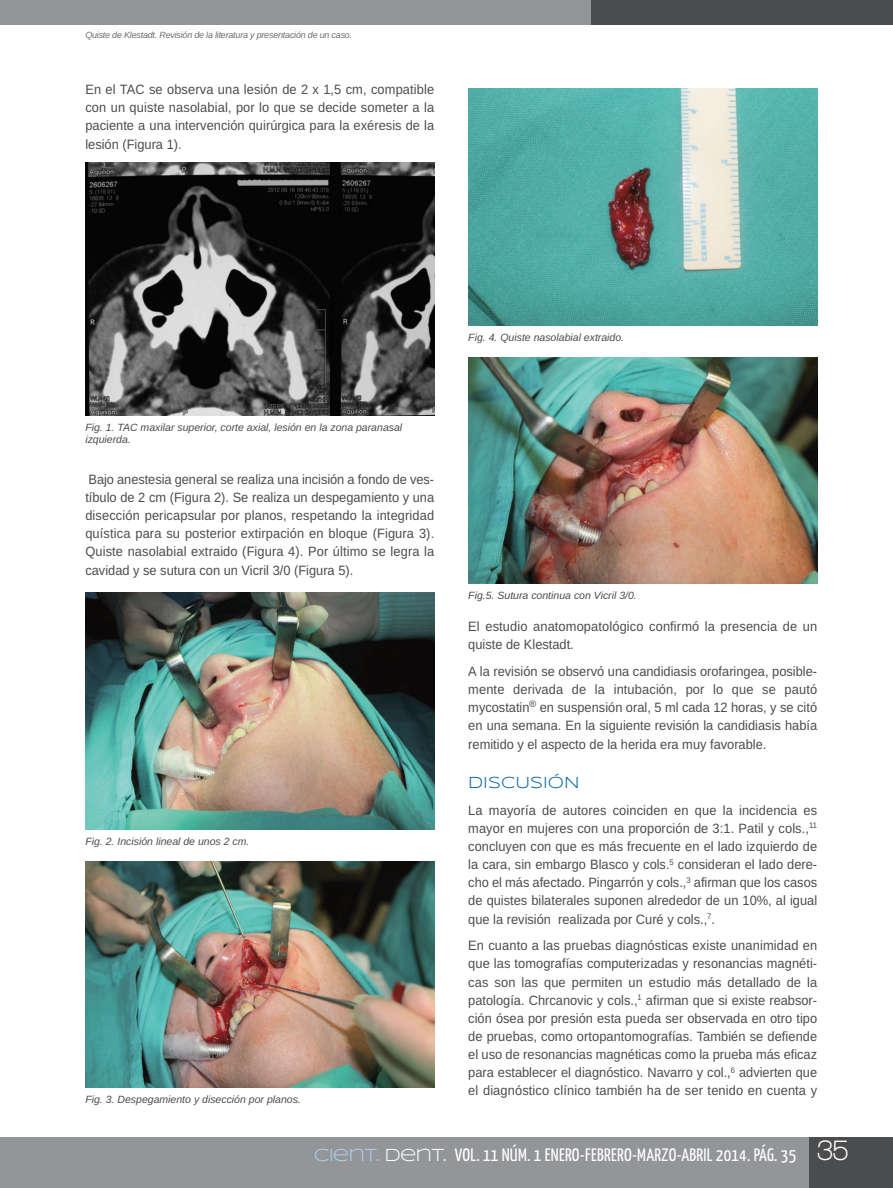
<style>
.page{position:relative;width:893px;height:1188px;background:#fff}
.page>*{position:absolute;margin:0;border:0;box-sizing:border-box;transform-origin:0 0}
.t1{font:700 30px "Walkway";color:#fff;scale:.9 1}
.t2{font:18px "Yanone Kaffeesatz";letter-spacing:.015em;color:#fff}
.t3{font:16.5px "Syncopate";color:#00649e}
.t4{font:13.5px/18.1px "Arimo";color:#4b4c4d;text-align:justify;scale:.95 1}
.t5{font:italic 10.5px/12.6px "Arimo";color:#4b4c4d}
.t6{font:italic 9px "Arimo";letter-spacing:-.025em;color:#6c6d70}
.s1{font-family:"Syncopate";color:#add2ed}
.s2{font-family:"Syncopate"}
</style>
<div class="page">
<div style="left:0;top:1137px;width:892px;height:51px;background:#939598"></div>
<div style="left:0;top:0;width:599px;height:24px;background:#939598"></div>
<div style="left:591px;top:0;width:301px;height:24px;background:#4b4c4d"></div>
<div style="left:808px;top:1137px;width:84px;height:51px;background:#4b4c4d"></div>
<img style="left:85px;top:162px;width:349px;height:253px">
<img style="left:85px;top:592px;width:349px;height:237px">
<img style="left:85px;top:861px;width:349px;height:226px">
<img style="left:468px;top:89px;width:349px;height:236px">
<img style="left:468px;top:358px;width:349px;height:225px">
<p class="t6" style="left:85px;top:29px;width:268px">quiste de Klestadt. revisión de la literatura y presentación de un caso.</p>
<p class="t4" style="left:85px;top:80px;width:369px">En el TAC se observa una lesión de 2 x 1,5 cm, compatible con un quiste nasolabial, por lo que se decide someter a la paciente a una intervención quirúrgica para la exéresis de la lesión (Figura 1).</p>
<p class="t5" style="left:85px;top:421px;width:318px">Fig. 1. tac maxilar superior, corte axial, lesión en la zona paranasal izquierda.</p>
<p class="t4" style="left:85px;top:470px;width:369px">Bajo anestesia general se realiza una incisión a fondo de ves&shy;tíbulo de 2 cm (Figura 2). Se realiza un despegamiento y una disección pericapsular por planos, respetando la integridad quística para su posterior extirpación en bloque (Figura 3).<br>Quiste nasolabial extraido (Figura 4). Por último se legra la cavidad y se sutura con un Vicril 3/0 (Figura 5).</p>
<p class="t5" style="left:85px;top:835px;width:166px">Fig. 2. incisión lineal de unos 2 cm.</p>
<p class="t5" style="left:85px;top:1093px;width:217px">Fig. 3. Despegamiento y disección por planos.</p>
<p class="t5" style="left:468px;top:331px;width:157px">Fig. 4. quiste nasolabial extraido.</p>
<p class="t5" style="left:468px;top:589px;width:170px">Fig.5. sutura continua con vicril 3/0.</p>
<p class="t4" style="left:468px;top:617px;width:369px">El estudio anatomopatológico confirmó la presencia de un quiste de Klestadt.</p>
<p class="t4" style="left:468px;top:662px;width:369px">A la revisión se observó una candidiasis orofaringea, posible&shy;mente derivada de la intubación, por lo que se pautó mycostatin<sup>®</sup> en suspensión oral, 5 ml cada 12 horas, y se citó en una semana. En la siguiente revisión la candidiasis había remitido y el aspecto de la herida era muy favorable.</p>
<p class="t3" style="left:468px;top:772px;width:113px">DISCUSIÓN</p>
<p class="t4" style="left:468px;top:801px;width:369px">La mayoría de autores coinciden en que la incidencia es mayor en mujeres con una proporción de 3:1. Patil y cols.,<sup>11 </sup>concluyen con que es más frecuente en el lado izquierdo de la cara, sin embargo Blasco y cols.<sup>5</sup> consideran el lado dere&shy;cho el más afectado. Pingarrón y cols.,<sup>3</sup> afirman que los casos de quistes bilaterales suponen alrededor de un 10%, al igual que la revisión realizada por Curé y cols.,<sup>7</sup>.</p>
<p class="t4" style="left:468px;top:936px;width:369px">En cuanto a las pruebas diagnósticas existe unanimidad en que las tomografías computerizadas y resonancias magnéti&shy;cas son las que permiten un estudio más detallado de la patología. Chrcanovic y cols.,<sup>1</sup> afirman que si existe reabsor&shy;ción ósea por presión esta pueda ser observada en otro tipo de pruebas, como ortopantomografías. También se defiende el uso de resonancias magnéticas como la prueba más eficaz para establecer el diagnóstico. Navarro y col.,<sup>6</sup> advierten que el diagnóstico clínico también ha de ser tenido en cuenta y</p>
<p class="t2" style="left:314px;top:1143px;width:483px"><span class="s1">CIENT.</span> <span class="s2">DENT.</span> VOL. 11 NÚM. 1 ENERO-FEBRERO-MARZO-ABRIL 2014. PÁG. 35</p>
<p class="t1" style="left:817px;top:1134px;width:37px">35</p>
</div>
